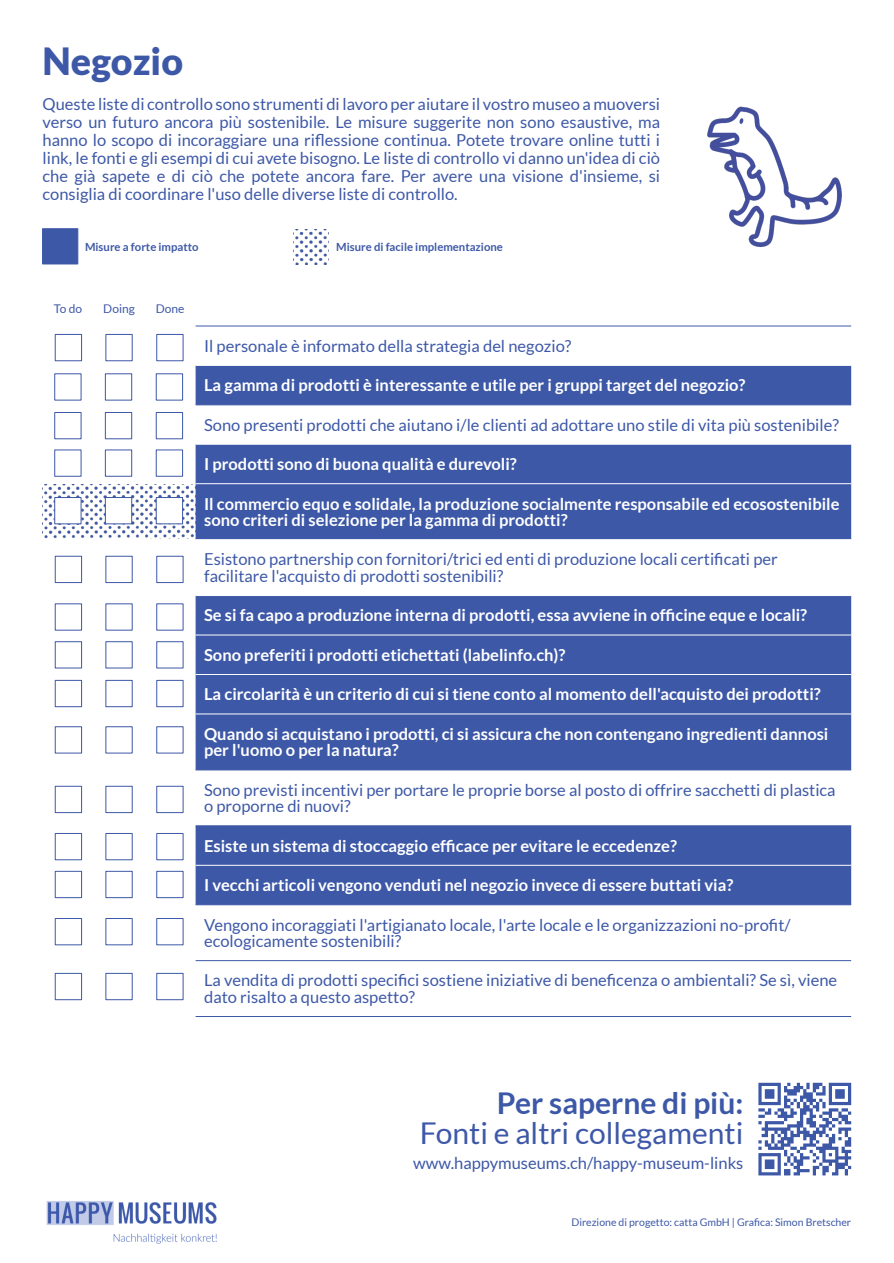
<style>
.page{position:relative;width:894px;height:1263px;background:#fff}
.page>*{position:absolute;margin:0;border:0;box-sizing:border-box;transform-origin:0 0}
.t1{font:900 37.5px "Lato";color:#3d58a7}
.t2{font:30px "Lato";color:#3d58a7}
.t3{font:700 30px "Lato";color:#3d58a7}
.t4{font:16.5px "Lato";color:#3d58a7}
.t5{font:700 16.5px "Lato";color:#fff}
.t6{font:12px "Lato";color:#3d58a7}
.t7{font:700 11.25px "Lato";color:#3d58a7}
.t8{font:10.5px "Lato";color:#3d58a7}
</style>
<div class="page">
<svg style="left:195px;top:366px;width:655px;height:538px;fill:#3d58a7"></svg>
<hr style="left:195px;top:444px;width:655px;height:1px;background:#fff">
<hr style="left:195px;top:483px;width:655px;height:1px;background:#fff">
<hr style="left:195px;top:539px;width:655px;height:1px;background:#fff">
<hr style="left:195px;top:595px;width:655px;height:1px;background:#fff">
<hr style="left:195px;top:635px;width:655px;height:1px;background:#fff">
<hr style="left:195px;top:674px;width:655px;height:1px;background:#fff">
<hr style="left:195px;top:713px;width:655px;height:1px;background:#fff">
<hr style="left:195px;top:865px;width:655px;height:1px;background:#fff">
<hr style="left:195px;top:326px;width:655px;height:1px;background:#3d58a7">
<hr style="left:195px;top:404px;width:655px;height:1px;background:#3d58a7">
<hr style="left:195px;top:769px;width:655px;height:1px;background:#3d58a7">
<hr style="left:195px;top:825px;width:655px;height:1px;background:#3d58a7">
<hr style="left:195px;top:904px;width:655px;height:1px;background:#3d58a7">
<hr style="left:195px;top:960px;width:655px;height:1px;background:#3d58a7">
<hr style="left:195px;top:1016px;width:655px;height:1px;background:#3d58a7">
<img style="left:43px;top:485px;width:153px;height:53px">
<div style="left:54px;top:373px;width:27px;height:27px;border:1px solid #3d58a7"></div>
<div style="left:105px;top:373px;width:27px;height:27px;border:1px solid #3d58a7"></div>
<div style="left:156px;top:373px;width:27px;height:27px;border:1px solid #3d58a7"></div>
<div style="left:55px;top:334px;width:27px;height:27px;border:1px solid #3d58a7"></div>
<div style="left:105px;top:334px;width:27px;height:27px;border:1px solid #3d58a7"></div>
<div style="left:156px;top:334px;width:27px;height:27px;border:1px solid #3d58a7"></div>
<div style="left:54px;top:450px;width:27px;height:27px;background:#fff;border:1px solid #3d58a7"></div>
<div style="left:105px;top:450px;width:27px;height:27px;background:#fff;border:1px solid #3d58a7"></div>
<div style="left:156px;top:450px;width:27px;height:27px;background:#fff;border:1px solid #3d58a7"></div>
<div style="left:54px;top:412px;width:27px;height:27px;background:#fff;border:1px solid #3d58a7"></div>
<div style="left:105px;top:412px;width:27px;height:27px;background:#fff;border:1px solid #3d58a7"></div>
<div style="left:156px;top:412px;width:27px;height:27px;background:#fff;border:1px solid #3d58a7"></div>
<div style="left:54px;top:497px;width:27px;height:27px;background:#fff;border:1px solid #3d58a7"></div>
<div style="left:105px;top:497px;width:27px;height:27px;background:#fff;border:1px solid #3d58a7"></div>
<div style="left:156px;top:497px;width:27px;height:27px;background:#fff;border:1px solid #3d58a7"></div>
<div style="left:55px;top:603px;width:27px;height:27px;background:#fff;border:1px solid #3d58a7"></div>
<div style="left:55px;top:556px;width:27px;height:27px;background:#fff;border:1px solid #3d58a7"></div>
<div style="left:105px;top:556px;width:27px;height:27px;background:#fff;border:1px solid #3d58a7"></div>
<div style="left:156px;top:556px;width:27px;height:27px;background:#fff;border:1px solid #3d58a7"></div>
<div style="left:55px;top:641px;width:27px;height:27px;background:#fff;border:1px solid #3d58a7"></div>
<div style="left:156px;top:641px;width:27px;height:27px;background:#fff;border:1px solid #3d58a7"></div>
<div style="left:55px;top:680px;width:27px;height:27px;background:#fff;border:1px solid #3d58a7"></div>
<div style="left:105px;top:680px;width:27px;height:27px;background:#fff;border:1px solid #3d58a7"></div>
<div style="left:156px;top:680px;width:27px;height:27px;background:#fff;border:1px solid #3d58a7"></div>
<div style="left:55px;top:786px;width:27px;height:27px;background:#fff;border:1px solid #3d58a7"></div>
<div style="left:105px;top:786px;width:27px;height:27px;background:#fff;border:1px solid #3d58a7"></div>
<div style="left:156px;top:786px;width:27px;height:27px;background:#fff;border:1px solid #3d58a7"></div>
<div style="left:55px;top:726px;width:27px;height:27px;background:#fff;border:1px solid #3d58a7"></div>
<div style="left:156px;top:726px;width:27px;height:27px;background:#fff;border:1px solid #3d58a7"></div>
<div style="left:55px;top:833px;width:27px;height:27px;background:#fff;border:1px solid #3d58a7"></div>
<div style="left:105px;top:833px;width:27px;height:27px;background:#fff;border:1px solid #3d58a7"></div>
<div style="left:156px;top:833px;width:27px;height:27px;background:#fff;border:1px solid #3d58a7"></div>
<div style="left:55px;top:871px;width:27px;height:27px;background:#fff;border:1px solid #3d58a7"></div>
<div style="left:105px;top:871px;width:27px;height:27px;background:#fff;border:1px solid #3d58a7"></div>
<div style="left:156px;top:871px;width:27px;height:27px;background:#fff;border:1px solid #3d58a7"></div>
<div style="left:55px;top:918px;width:27px;height:27px;background:#fff;border:1px solid #3d58a7"></div>
<div style="left:156px;top:918px;width:27px;height:27px;background:#fff;border:1px solid #3d58a7"></div>
<div style="left:55px;top:973px;width:27px;height:27px;background:#fff;border:1px solid #3d58a7"></div>
<div style="left:105px;top:973px;width:27px;height:27px;background:#fff;border:1px solid #3d58a7"></div>
<div style="left:156px;top:973px;width:27px;height:27px;background:#fff;border:1px solid #3d58a7"></div>
<div style="left:42px;top:229px;width:36px;height:35px;background:#3d58a7"></div>
<img style="left:293px;top:229px;width:34px;height:36px">
<svg style="left:758px;top:1083px;width:92px;height:92px"></svg>
<img style="left:46px;top:1201px;width:171px;height:43px">
<img style="left:707px;top:106px;width:135px;height:141px">
<p class="t1" style="left:43px;top:45px;width:142px">Negozio</p>
<p class="t4" style="left:43px;top:97px;width:618px">Queste liste di controllo sono strumenti di lavoro per aiutare il vostro museo a muoversi</p>
<p class="t4" style="left:43px;top:115px;width:618px">verso un futuro ancora più sostenibile. Le misure suggerite non sono esaustive, ma</p>
<p class="t4" style="left:43px;top:133px;width:618px">hanno lo scopo di incoraggiare una riflessione continua. Potete trovare online tutti i</p>
<p class="t4" style="left:43px;top:151px;width:618px">link, le fonti e gli esempi di cui avete bisogno. Le liste di controllo vi danno un'idea di ciò</p>
<p class="t4" style="left:43px;top:169px;width:618px">che già sapete e di ciò che potete ancora fare. Per avere una visione d'insieme, si</p>
<p class="t4" style="left:43px;top:187px;width:416px">consiglia di coordinare l'uso delle diverse liste di controllo.</p>
<p class="t7" style="left:85px;top:241px;width:115px">Misure a forte impatto</p>
<p class="t7" style="left:336px;top:241px;width:168px">Misure di facile implementazione</p>
<p class="t6" style="left:54px;top:304px;width:30px">To do</p>
<p class="t6" style="left:103px;top:304px;width:33px">Doing</p>
<p class="t6" style="left:156px;top:304px;width:30px">Done</p>
<p class="t4" style="left:204px;top:338px;width:369px">Il personale è informato della strategia del negozio?</p>
<p class="t5" style="left:204px;top:378px;width:542px">La gamma di prodotti è interessante e utile per i gruppi target del negozio?</p>
<p class="t4" style="left:204px;top:417px;width:636px">Sono presenti prodotti che aiutano i/le clienti ad adottare uno stile di vita più sostenibile?</p>
<p class="t5" style="left:204px;top:457px;width:314px">I prodotti sono di buona qualità e durevoli?</p>
<p class="t5" style="left:204px;top:496px;width:636px">Il commercio equo e solidale, la produzione socialmente responsabile ed ecosostenibile</p>
<p class="t5" style="left:204px;top:513px;width:365px">sono criteri di selezione per la gamma di prodotti?</p>
<p class="t4" style="left:204px;top:552px;width:575px">Esistono partnership con fornitori/trici ed enti di produzione locali certificati per</p>
<p class="t4" style="left:204px;top:569px;width:300px">facilitare l'acquisto di prodotti sostenibili?</p>
<p class="t5" style="left:204px;top:608px;width:604px">Se si fa capo a produzione interna di prodotti, essa avviene in officine eque e locali?</p>
<p class="t5" style="left:204px;top:648px;width:363px">Sono preferiti i prodotti etichettati (labelinfo.ch)?</p>
<p class="t5" style="left:204px;top:687px;width:618px">La circolarità è un criterio di cui si tiene conto al momento dell'acquisto dei prodotti?</p>
<p class="t5" style="left:204px;top:726px;width:625px">Quando si acquistano i prodotti, ci si assicura che non contengano ingredienti dannosi</p>
<p class="t5" style="left:204px;top:743px;width:196px">per l'uomo o per la natura?</p>
<p class="t4" style="left:204px;top:782px;width:632px">Sono previsti incentivi per portare le proprie borse al posto di offrire sacchetti di plastica</p>
<p class="t4" style="left:204px;top:799px;width:148px">o proporne di nuovi?</p>
<p class="t5" style="left:204px;top:838px;width:474px">Esiste un sistema di stoccaggio efficace per evitare le eccedenze?</p>
<p class="t5" style="left:204px;top:878px;width:530px">I vecchi articoli vengono venduti nel negozio invece di essere buttati via?</p>
<p class="t4" style="left:204px;top:917px;width:588px">Vengono incoraggiati l'artigianato locale, l'arte locale e le organizzazioni no-profit/</p>
<p class="t4" style="left:204px;top:934px;width:199px">ecologicamente sostenibili?</p>
<p class="t4" style="left:204px;top:973px;width:634px">La vendita di prodotti specifici sostiene iniziative di beneficenza o ambientali? Se sì, viene</p>
<p class="t4" style="left:204px;top:990px;width:212px">dato risalto a questo aspetto?</p>
<p class="t3" style="left:496px;top:1089px;width:248px">Per saperne di più:</p>
<p class="t2" style="left:419px;top:1119px;width:325px">Fonti e altri collegamenti</p>
<p class="t4" style="left:413px;top:1155px;width:331px">www.happymuseums.ch/happy-museum-links</p>
<p class="t8" style="left:571px;top:1218px;width:281px">Direzione di progetto: catta GmbH | Grafica: Simon Bretscher</p>
</div>
